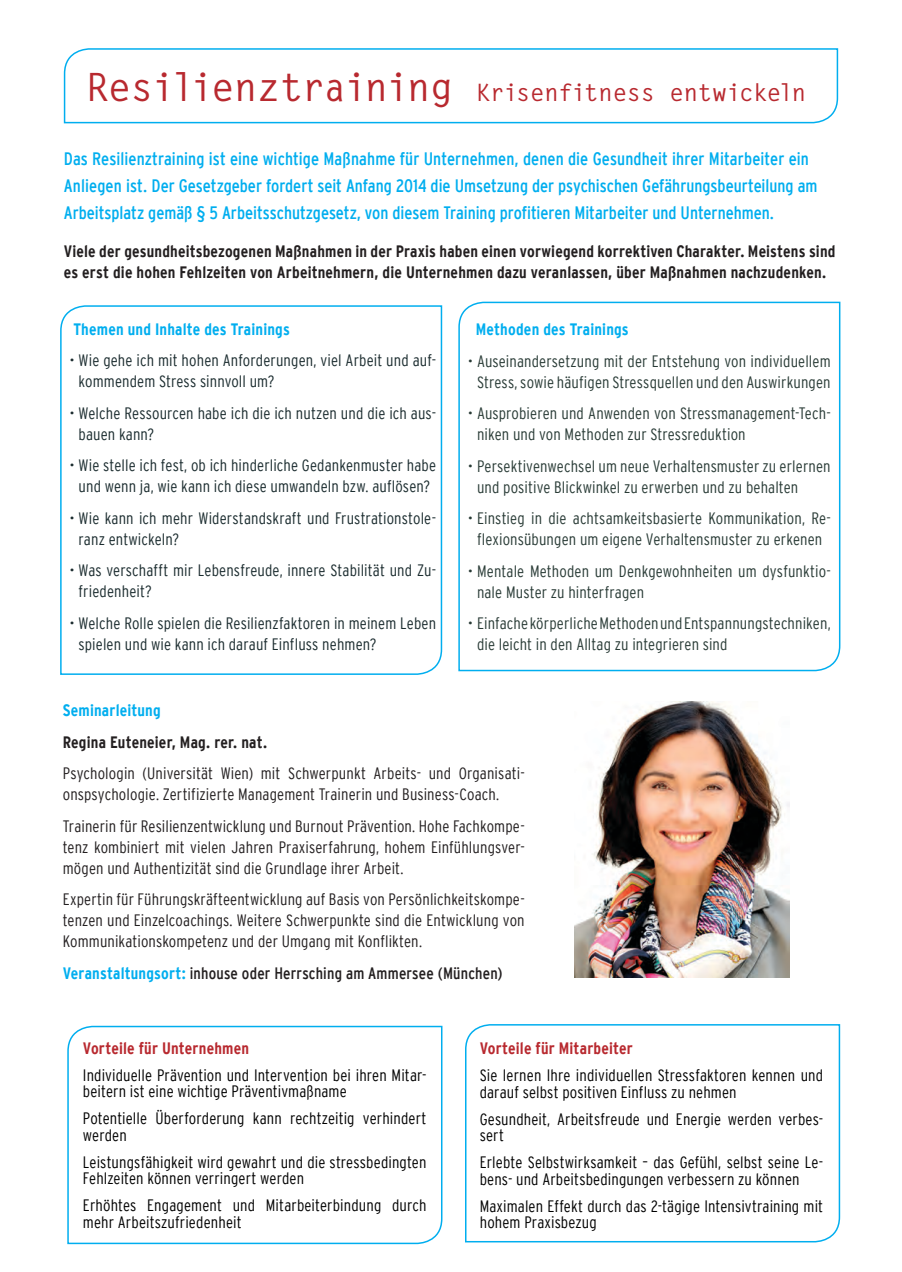
<style>
.page{position:relative;width:902px;height:1272px;background:#fff}
.page>*{position:absolute;margin:0;border:0;box-sizing:border-box;transform-origin:0 0}
.t1{font:700 24px "Letter Gothic Std";letter-spacing:-.025em;color:#b8292f}
.t2{font:condensed 18px/27px "Interstate";color:#00aeef}
.t3{font:300 condensed 16.5px/16.5px "Interstate";letter-spacing:.005em;color:#000}
.t4{font:300 condensed 16.5px/21px "Interstate";letter-spacing:.005em;color:#293b36}
.t5{font:300 condensed 16.5px/21px "Interstate";letter-spacing:.01em;color:#231f20;text-align:justify}
.t6{font:300 condensed 16.5px/21px "Interstate";letter-spacing:.005em;color:#1b2c2f}
.t7{font:700 condensed 16.5px/21px "Interstate";letter-spacing:.01em;color:#231f20}
.t8{font:700 condensed 16.5px "Interstate";letter-spacing:.01em;color:#00aeef}
.t9{font:condensed 16.5px "Interstate";letter-spacing:.01em;color:#231f20}
.t10{font:700 condensed 16.5px "Interstate";letter-spacing:.01em;color:#b8292f}
.s1{font-size:39px}
.s2{font-weight:700;color:#00aeef}
</style>
<div class="page">
<svg style="left:63px;top:48px;width:775px;height:76px"></svg>
<svg style="left:465px;top:1024px;width:375px;height:219px"></svg>
<svg style="left:67px;top:1025px;width:376px;height:219px"></svg>
<img style="left:574px;top:701px;width:215px;height:276px">
<svg style="left:458px;top:301px;width:383px;height:371px"></svg>
<svg style="left:60px;top:305px;width:383px;height:370px"></svg>
<h1 class="t1" style="left:85px;top:78px;width:722px"><span class="s1">Resilienztraining</span> Krisenfitness entwickeln</h1>
<p class="t2" style="left:64px;top:145px;width:755px">Das Resilienztraining ist eine wichtige Maßnahme für Unternehmen, denen die Gesundheit ihrer Mitarbeiter ein<br>Anliegen ist. Der Gesetzgeber fordert seit Anfang 2014 die Umsetzung der psychischen Gefährungsbeurteilung am<br>Arbeitsplatz gemäß § 5 Arbeitsschutzgesetz, von diesem Training profitieren Mitarbeiter und Unternehmen.</p>
<p class="t7" style="left:64px;top:240px;width:773px">Viele der gesundheitsbezogenen Maßnahmen in der Praxis haben einen vorwiegend korrektiven Charakter. Meistens sind es erst die hohen Fehlzeiten von Arbeitnehmern, die Unternehmen dazu veranlassen, über Maßnahmen nachzudenken.</p>
<p class="t8" style="left:73px;top:320px;width:218px">Themen und Inhalte des Trainings</p>
<p class="t6" style="left:79px;top:350px;width:359px;text-indent:-9px">• Wie gehe ich mit hohen Anforderungen, viel Arbeit und auf&shy;kommendem Stress sinnvoll um?</p>
<p class="t6" style="left:79px;top:402px;width:359px;text-indent:-9px">• Welche Ressourcen habe ich die ich nutzen und die ich aus&shy;bauen kann?</p>
<p class="t6" style="left:69px;top:455px;width:368px;text-align:center">• Wie stelle ich fest, ob ich hinderliche Gedankenmuster habe und wenn ja, wie kann ich diese umwandeln bzw. auflösen?</p>
<p class="t6" style="left:79px;top:507px;width:359px;text-indent:-9px">• Wie kann ich mehr Widerstandskraft und Frustrationstole&shy;ranz entwickeln?</p>
<p class="t6" style="left:79px;top:560px;width:359px;text-indent:-9px">• Was verschafft mir Lebensfreude, innere Stabilität und Zu&shy;friedenheit?</p>
<p class="t6" style="left:79px;top:612px;width:359px;text-indent:-9px">• Welche Rolle spielen die Resilienzfaktoren in meinem Leben spielen und wie kann ich darauf Einfluss nehmen?</p>
<p class="t8" style="left:476px;top:320px;width:154px">Methoden des Trainings</p>
<p class="t4" style="left:468px;top:350px;width:364px;text-align:center">• Auseinandersetzung mit der Entstehung von individuellem<br>Stress, sowie häufigen Stressquellen und den Auswirkungen</p>
<p class="t4" style="left:477px;top:403px;width:355px;text-indent:-9px">• Ausprobieren und Anwenden von Stressmanagement-Tech&shy;niken und von Methoden zur Stressreduktion</p>
<p class="t4" style="left:477px;top:455px;width:355px;text-indent:-9px">• Persektivenwechsel um neue Verhaltensmuster zu erlernen und positive Blickwinkel zu erwerben und zu behalten</p>
<p class="t4" style="left:468px;top:508px;width:364px;text-align:center">• Einstieg in die achtsamkeitsbasierte Kommunikation, Re&shy;flexionsübungen um eigene Verhaltensmuster zu erkenen</p>
<p class="t4" style="left:477px;top:560px;width:355px;text-indent:-9px">• Mentale Methoden um Denkgewohnheiten um dysfunktio&shy;nale Muster zu hinterfragen</p>
<p class="t4" style="left:477px;top:613px;width:355px;text-indent:-9px">• Einfache körperliche Methoden und Entspannungstechniken, die leicht in den Alltag zu integrieren sind</p>
<p class="t8" style="left:63px;top:701px;width:99px">Seminarleitung</p>
<p class="t7" style="left:63px;top:731px;width:206px">Regina Euteneier, Mag. rer. nat.</p>
<p class="t5" style="left:63px;top:762px;width:463px">Psychologin (Universität Wien) mit Schwerpunkt Arbeits- und Organisati&shy;onspsychologie. Zertifizierte Management Trainerin und Business-Coach.</p>
<p class="t5" style="left:63px;top:815px;width:463px">Trainerin für Resilienzentwicklung und Burnout Prävention. Hohe Fachkompe&shy;tenz kombiniert mit vielen Jahren Praxiserfahrung, hohem Einfühlungsver&shy;mögen und Authentizität sind die Grundlage ihrer Arbeit.</p>
<p class="t5" style="left:63px;top:888px;width:463px">Expertin für Führungskräfteentwicklung auf Basis von Persönlichkeitskompe&shy;tenzen und Einzelcoachings. Weitere Schwerpunkte sind die Entwicklung von Kommunikationskompetenz und der Umgang mit Konflikten.</p>
<p class="t9" style="left:63px;top:963px;width:441px"><span class="s2">Veranstaltungsort:</span> inhouse oder Herrsching am Ammersee (München)</p>
<p class="t10" style="left:83px;top:1038px;width:168px">Vorteile für Unternehmen</p>
<p class="t3" style="left:83px;top:1066px;width:345px">Individuelle Prävention und Intervention bei ihren Mitar&shy;beitern ist eine wichtige Präventivmaßname</p>
<p class="t3" style="left:83px;top:1109px;width:345px">Potentielle Überforderung kann rechtzeitig verhindert werden</p>
<p class="t3" style="left:83px;top:1153px;width:345px">Leistungsfähigkeit wird gewahrt und die stressbedingten<br>Fehlzeiten können verringert werden</p>
<p class="t3" style="left:83px;top:1196px;width:345px">Erhöhtes Engagement und Mitarbeiterbindung durch mehr Arbeitszufriedenheit</p>
<p class="t10" style="left:479px;top:1039px;width:155px">Vorteile für Mitarbeiter</p>
<p class="t3" style="left:479px;top:1066px;width:345px">Sie lernen Ihre individuellen Stressfaktoren kennen und darauf selbst positiven Einfluss zu nehmen</p>
<p class="t3" style="left:479px;top:1110px;width:345px">Gesundheit, Arbeitsfreude und Energie werden verbes&shy;sert</p>
<p class="t3" style="left:479px;top:1153px;width:345px">Erlebte Selbstwirksamkeit – das Gefühl, selbst seine Le&shy;bens- und Arbeitsbedingungen verbessern zu können</p>
<p class="t3" style="left:479px;top:1197px;width:345px">Maximalen Effekt durch das 2-tägige Intensivtraining mit hohem Praxisbezug</p>
</div>
